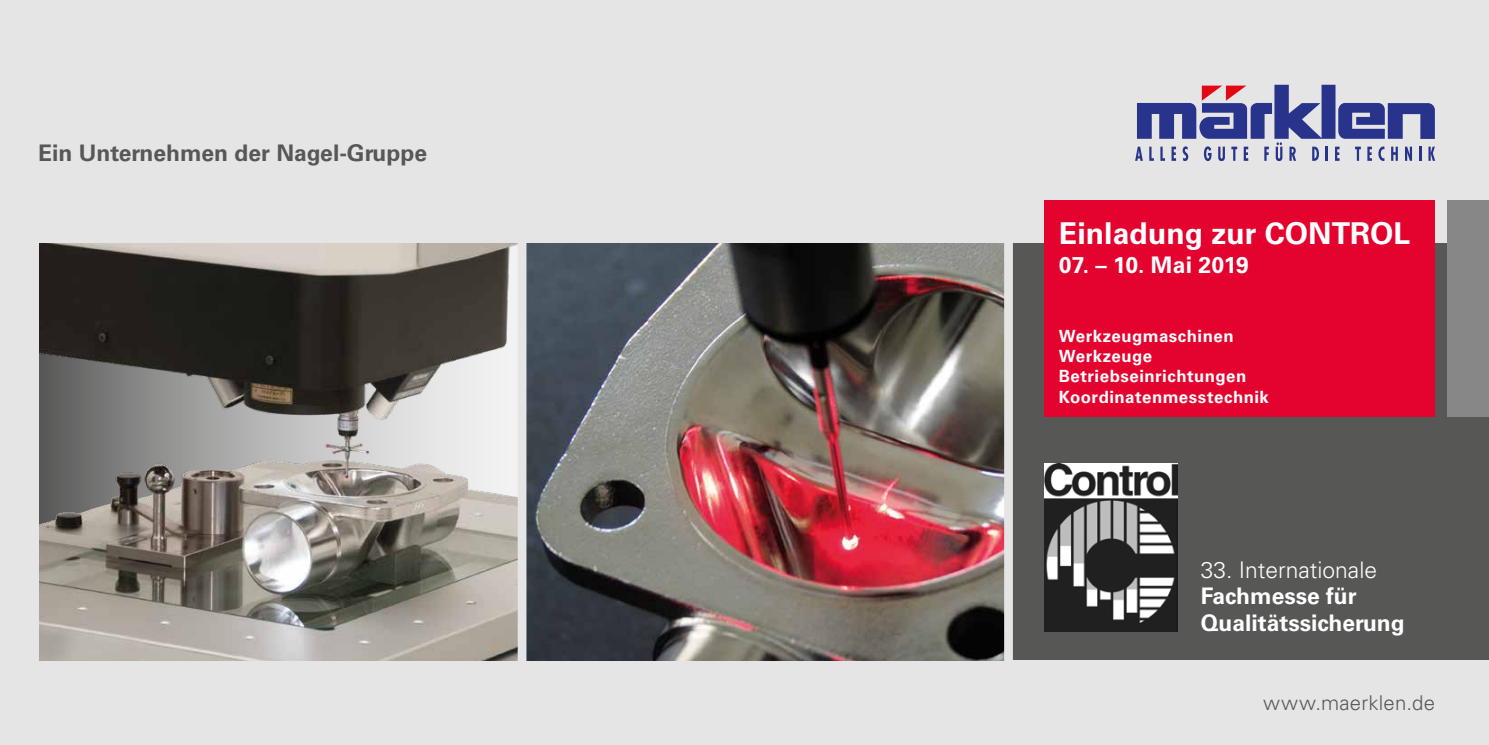
<style>
.page{position:relative;width:1489px;height:745px;background:#fff}
.page>*{position:absolute;margin:0;border:0;box-sizing:border-box;transform-origin:0 0}
.t1{font:700 30px "Univers LT Std";color:#fff}
.t2{font:700 22.75px/26.5px "Univers LT Std";color:#fff}
.t3{font:700 22.75px "Univers LT Std";color:#575756}
.t4{font:300 22.75px "Univers LT Std";color:#fff}
.t5{font:300 20.25px "Univers LT Std";letter-spacing:.01em;color:#575756}
.t6{font:700 16.75px/20.2px "Univers LT Std";letter-spacing:.025em;color:#fff}
</style>
<div class="page">
<div style="left:0;top:0;width:1488px;height:744px;background:#e5e5e5"></div>
<img style="left:40px;top:243px;width:477px;height:416px">
<div style="left:1007px;top:243px;width:481px;height:416px;background:#575756"></div>
<div style="left:1044px;top:200px;width:390px;height:217px;background:#e4032e"></div>
<div style="left:1447px;top:200px;width:41px;height:216px;background:#878787"></div>
<svg style="left:1135px;top:85px;width:299px;height:76px"></svg>
<img style="left:1044px;top:463px;width:133px;height:168px">
<img style="left:526px;top:243px;width:478px;height:416px">
<div style="left:1004px;top:232px;width:8px;height:452px;background:#e5e5e5"></div>
<h2 class="t3" style="left:38px;top:139px;width:390px">Ein Unternehmen der Nagel-Gruppe</h2>
<h1 class="t1" style="left:1058px;top:215px;width:353px">Einladung zur CONTROL</h1>
<h2 class="t2" style="left:1058px;top:252px;width:191px">07. – 10. Mai 2019</h2>
<p class="t6" style="left:1058px;top:326px;width:211px">Werkzeugmaschinen<br>Werkzeuge<br>Betriebseinrichtungen<br>Koordinatenmesstechnik</p>
<h2 class="t4" style="left:1200px;top:555px;width:178px">33. Internationale</h2>
<h2 class="t2" style="left:1200px;top:582px;width:205px">Fachmesse für<br>Qualitätssicherung</h2>
<p class="t5" style="left:1263px;top:690px;width:173px">www.maerklen.de</p>
</div>
